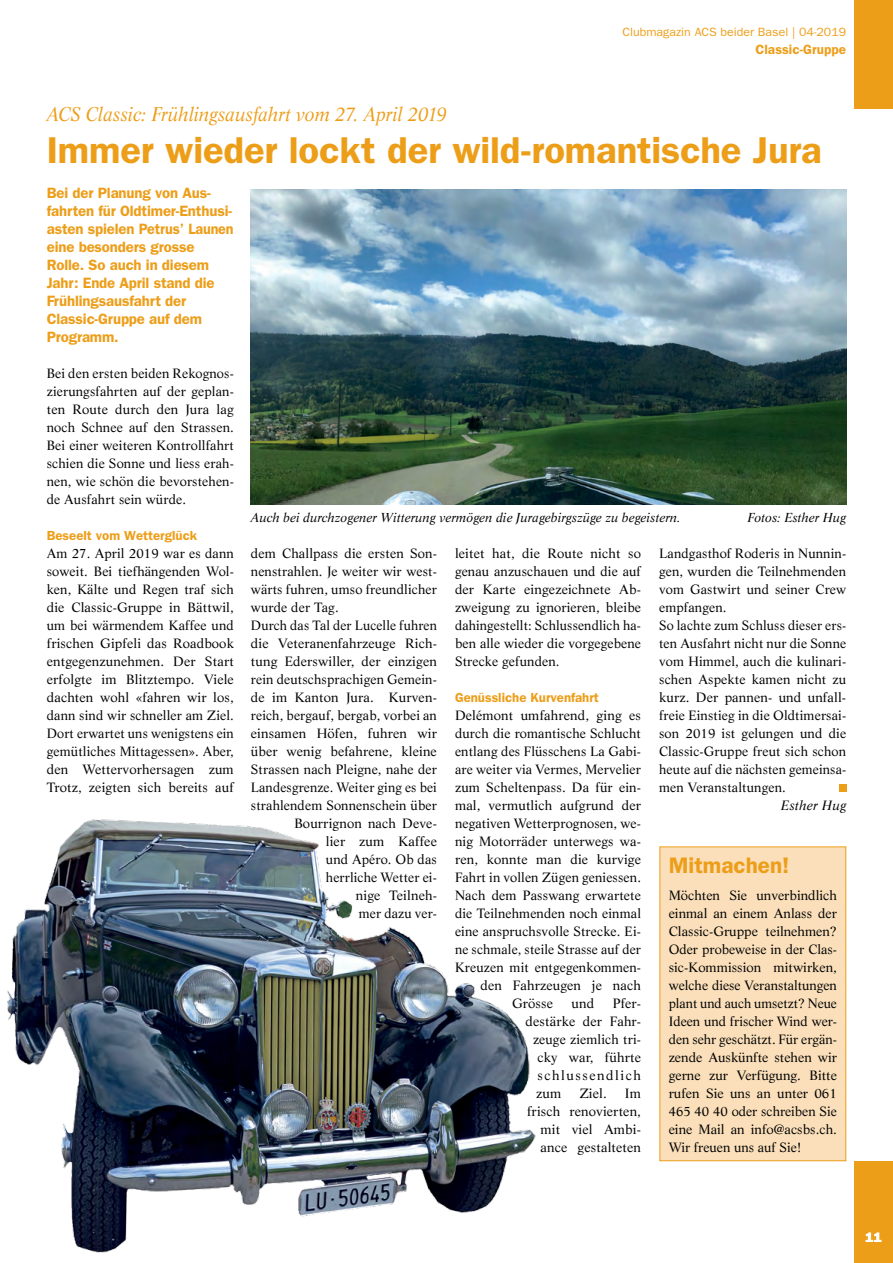
<style>
.page{position:relative;width:893px;height:1263px;background:#fff}
.page>*{position:absolute;margin:0;border:0;box-sizing:border-box;transform-origin:0 0}
.t1{font:600 37.5px "ITC Franklin Gothic Std";letter-spacing:-.005em;color:#ed9e19}
.t2{font:600 22.5px "ITC Franklin Gothic Std";color:#ed9e19}
.t3{font:italic 19.5px "Life LT Std";letter-spacing:-.01em;color:#ed9e19;scale:.95 1}
.t4{font:600 15px/18px "ITC Franklin Gothic Std";letter-spacing:-.01em;color:#ed9e19}
.t5{font:600 13.5px "ITC Franklin Gothic Std";letter-spacing:.005em;color:#ed9e19}
.t6{font:13.5px "ITC Franklin Gothic Std Hvy";color:#fff}
.t7{font:13.2px/18px "Life LT Std";letter-spacing:.01em;color:#000;text-align:justify}
.t8{font:600 13.2px "ITC Franklin Gothic Std";color:#ed9e19}
.t9{font:13.2px "Life LT Std";letter-spacing:.115em;color:#000}
.t10{font:italic 13.2px "Life LT Std";letter-spacing:.01em;color:#000}
.t11{font:italic 12.75px "Life LT Std";color:#000}
.t12{font:12px "ITC Franklin Gothic Std";color:#ed9e19}
</style>
<div class="page">
<div style="left:855px;top:1161px;width:38px;height:102px;background:#ed9e19"></div>
<div style="left:855px;top:0;width:38px;height:108px;background:#ed9e19"></div>
<img style="left:251px;top:189px;width:595px;height:315px">
<img style="left:7px;top:819px;width:529px;height:434px">
<div style="left:839px;top:785px;width:7px;height:7px;background:#ed9e19"></div>
<div style="left:660px;top:847px;width:186px;height:314px;background:#fadfba"></div>
<div style="left:659px;top:846px;width:187px;height:315px;border:1px solid #ed9e19"></div>
<p class="t12" style="left:622px;top:25px;width:225px">Clubmagazin ACS beider Basel | 04-2019</p>
<p class="t5" style="left:755px;top:41px;width:92px">Classic-Gruppe</p>
<h3 class="t3" style="left:47px;top:102px;width:422px">ACS Classic: Frühlingsausfahrt vom 27. April 2019</h3>
<h1 class="t1" style="left:47px;top:128px;width:777px">Immer wieder lockt der wild-romantische Jura</h1>
<p class="t4" style="left:47px;top:184px;width:188px">Bei der Planung von Aus&shy;fahrten für Oldtimer-Enthusi&shy;asten spielen Petrus’ Launen eine besonders grosse<br>Rolle. So auch in diesem<br>Jahr: Ende April stand die<br>Frühlingsausfahrt der<br>Classic-Gruppe auf dem<br>Programm.</p>
<p class="t7" style="left:47px;top:364px;width:189px">Bei den ersten beiden Rekognos&shy;zierungsfahrten auf der geplan&shy;ten Route durch den Jura lag noch Schnee auf den Strassen.<br>Bei einer weiteren Kontrollfahrt schien die Sonne und liess erah&shy;nen, wie schön die bevorstehen&shy;de Ausfahrt sein würde.</p>
<p class="t8" style="left:47px;top:528px;width:152px">Beseelt vom Wetterglück</p>
<p class="t7" style="left:47px;top:544px;width:189px">Am 27. April 2019 war es dann soweit. Bei tiefhängenden Wol&shy;ken, Kälte und Regen traf sich die Classic-Gruppe in Bättwil, um bei wärmendem Kaffee und frischen Gipfeli das Roadbook entgegenzunehmen. Der Start erfolgte im Blitztempo. Viele dachten wohl «fahren wir los, dann sind wir schneller am Ziel.<br>Dort erwartet uns wenigstens ein gemütliches Mittagessen». Aber, den Wettervorhersagen zum Trotz, zeigten sich bereits auf</p>
<p class="t7" style="left:251px;top:544px;width:188px">dem Challpass die ersten Son-</p>
<p class="t11" style="left:251px;top:510px;width:431px">Auch bei durchzogener Witterung vermögen die Juragebirgszüge zu begeistern.</p>
<p class="t11" style="left:747px;top:510px;width:100px">Fotos: Esther Hug</p>
<p class="t7" style="left:455px;top:544px;width:188px">leitet hat, die Route nicht so genau anzuschauen und die auf der Karte eingezeichnete Ab&shy;zweigung zu ignorieren, bleibe dahingestellt: Schlussendlich ha&shy;ben alle wieder die vorgegebene Strecke gefunden.</p>
<p class="t8" style="left:455px;top:690px;width:145px">Genüssliche Kurvenfahrt</p>
<p class="t7" style="left:455px;top:706px;width:187px">Delémont umfahrend, ging es</p>
<p class="t7" style="left:455px;top:724px;width:188px">durch die romantische Schlucht</p>
<p class="t7" style="left:455px;top:742px;width:188px">entlang des Flüsschens La Gabi-</p>
<p class="t7" style="left:455px;top:760px;width:188px">are weiter via Vermes, Mervelier</p>
<p class="t7" style="left:455px;top:778px;width:188px">zum Scheltenpass. Da für ein-</p>
<p class="t7" style="left:455px;top:796px;width:188px">mal, vermutlich aufgrund der</p>
<p class="t7" style="left:455px;top:814px;width:188px">negativen Wetterprognosen, we-</p>
<p class="t7" style="left:455px;top:832px;width:188px">nig Motorräder unterwegs wa-</p>
<p class="t7" style="left:455px;top:850px;width:187px">ren, konnte man die kurvige</p>
<p class="t7" style="left:455px;top:868px;width:187px">Fahrt in vollen Zügen geniessen.</p>
<p class="t7" style="left:455px;top:886px;width:188px">Nach dem Passwang erwartete</p>
<p class="t7" style="left:455px;top:904px;width:188px">die Teilnehmenden noch einmal</p>
<p class="t7" style="left:455px;top:922px;width:188px">eine anspruchsvolle Strecke. Ei-</p>
<p class="t7" style="left:455px;top:940px;width:188px">ne schmale, steile Strasse auf der</p>
<p class="t7" style="left:455px;top:958px;width:188px">Kreuzen mit entgegenkommen-</p>
<p class="t7" style="left:480px;top:976px;width:162px">den Fahrzeugen je nach</p>
<p class="t7" style="left:512px;top:994px;width:43px">Grösse</p>
<p class="t7" style="left:572px;top:994px;width:24px">und</p>
<p class="t7" style="left:613px;top:994px;width:28px">Pfer-</p>
<p class="t7" style="left:525px;top:1012px;width:117px">destärke der Fahr-</p>
<p class="t7" style="left:533px;top:1030px;width:110px">zeuge ziemlich tri-</p>
<p class="t7" style="left:537px;top:1048px;width:105px">cky war, führte</p>
<p class="t9" style="left:537px;top:1067px;width:105px">schlussendlich</p>
<p class="t7" style="left:536px;top:1084px;width:27px">zum</p>
<p class="t7" style="left:579px;top:1084px;width:29px">Ziel.</p>
<p class="t7" style="left:659px;top:544px;width:189px;text-align:left">Landgasthof Roderis in Nunnin&shy;gen, wurden die Teilnehmenden vom Gastwirt und seiner Crew empfangen.<br>So lachte zum Schluss dieser ers&shy;ten Ausfahrt nicht nur die Sonne vom Himmel, auch die kulinari&shy;schen Aspekte kamen nicht zu kurz. Der pannen- und unfall&shy;freie Einstieg in die Oldtimersai&shy;son 2019 ist gelungen und die<br>Classic-Gruppe freut sich schon heute auf die nächsten gemeinsa&shy;men Veranstaltungen.</p>
<p class="t10" style="left:781px;top:797px;width:67px">Esther Hug</p>
<p class="t7" style="left:251px;top:562px;width:188px">nenstrahlen. Je weiter wir west-</p>
<p class="t7" style="left:251px;top:580px;width:188px">wärts fuhren, umso freundlicher</p>
<p class="t7" style="left:251px;top:598px;width:89px">wurde der Tag.</p>
<p class="t7" style="left:251px;top:616px;width:187px">Durch das Tal der Lucelle fuhren</p>
<p class="t7" style="left:251px;top:634px;width:188px">die Veteranenfahrzeuge Rich-</p>
<p class="t7" style="left:251px;top:652px;width:187px">tung Ederswiller, der einzigen</p>
<p class="t7" style="left:251px;top:670px;width:188px">rein deutschsprachigen Gemein-</p>
<p class="t7" style="left:251px;top:688px;width:188px">de im Kanton Jura. Kurven-</p>
<p class="t7" style="left:251px;top:706px;width:187px">reich, bergauf, bergab, vorbei an</p>
<p class="t7" style="left:251px;top:724px;width:188px">einsamen Höfen, fuhren wir</p>
<p class="t7" style="left:251px;top:742px;width:187px">über wenig befahrene, kleine</p>
<p class="t7" style="left:251px;top:760px;width:188px">Strassen nach Pleigne, nahe der</p>
<p class="t7" style="left:251px;top:778px;width:188px">Landesgrenze. Weiter ging es bei</p>
<p class="t7" style="left:251px;top:796px;width:188px">strahlendem Sonnenschein über</p>
<p class="t7" style="left:294px;top:814px;width:144px">Bourrignon nach Deve-</p>
<p class="t7" style="left:326px;top:832px;width:112px">lier zum Kaffee</p>
<p class="t7" style="left:326px;top:850px;width:112px">und Apéro. Ob das</p>
<p class="t7" style="left:326px;top:868px;width:113px">herrliche Wetter ei-</p>
<p class="t7" style="left:356px;top:886px;width:83px">nige Teilneh-</p>
<p class="t7" style="left:359px;top:904px;width:80px">mer dazu ver-</p>
<h2 class="t2" style="left:669px;top:852px;width:122px">Mitmachen!</h2>
<p class="t7" style="left:669px;top:886px;width:170px">Möchten Sie unverbindlich einmal an einem Anlass der Classic-Gruppe teilnehmen?<br>Oder probeweise in der Clas&shy;sic-Kommission mitwirken, welche diese Veranstaltungen plant und auch umsetzt? Neue Ideen und frischer Wind wer&shy;den sehr geschätzt. Für ergän&shy;zende Auskünfte stehen wir gerne zur Verfügung. Bitte rufen Sie uns an unter 061<br>465 40 40 oder schreiben Sie eine Mail an info@acsbs.ch.<br>Wir freuen uns auf Sie!</p>
<p class="t7" style="left:527px;top:1084px;width:115px;text-align:right">Im<br>frisch renovierten, mit viel Ambi&shy;ance gestalteten</p>
<p class="t6" style="left:866px;top:1229px;width:18px">11</p>
</div>
